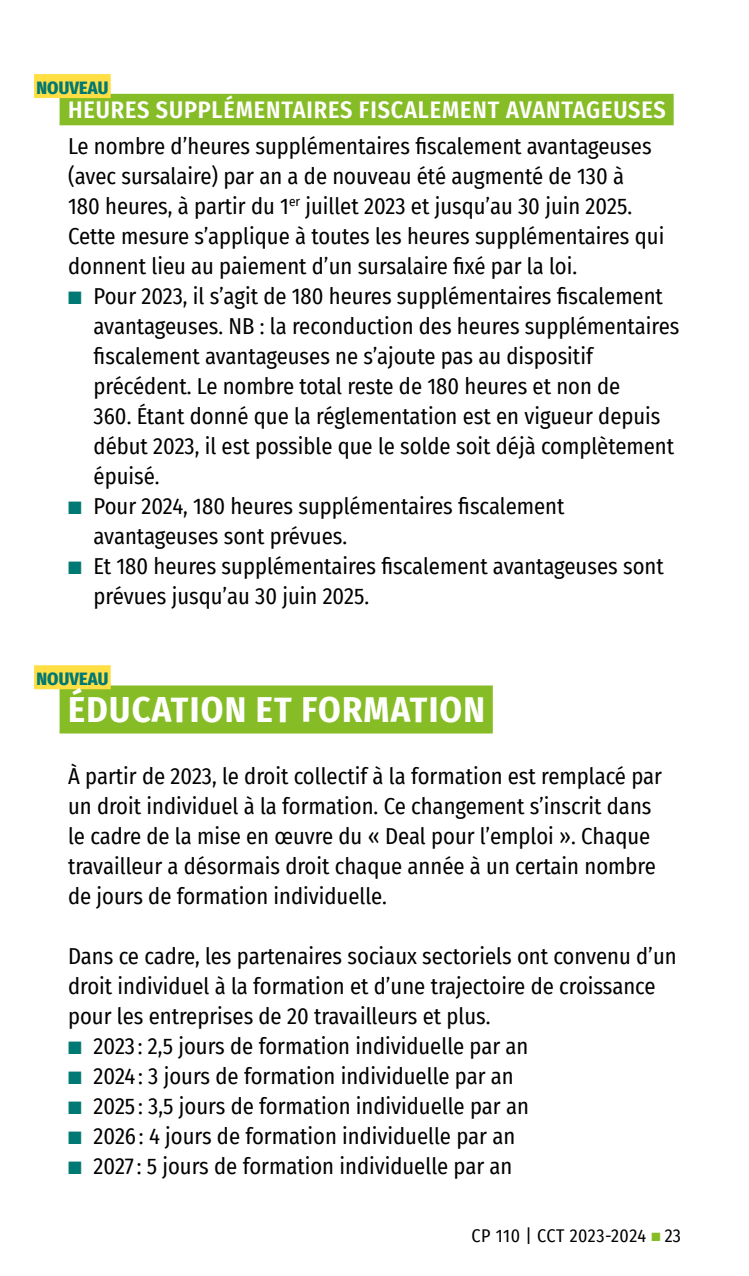
<style>
.page{position:relative;width:749px;height:1276px;background:#fff}
.page>*{position:absolute;margin:0;border:0;box-sizing:border-box;transform-origin:0 0}
.t1{font:700 36px "Fira Sans Condensed";letter-spacing:.035em;color:#fff}
.t2{font:600 24px "Fira Sans Condensed";letter-spacing:.035em;color:#fff}
.t3{font:22.5px/30px "Fira Sans Condensed";color:#000}
.t4{font:18px "Fira Sans Condensed";letter-spacing:.02em;color:#000}
.t5{font:800 18px "Fira Sans Condensed";letter-spacing:.01em;color:#007873}
.s1{color:#007873}
.s2{color:#86bc25}
</style>
<div class="page">
<div style="left:60px;top:94px;width:613px;height:31px;background:#86bc25"></div>
<div style="left:60px;top:685px;width:432px;height:48px;background:#86bc25"></div>
<div style="left:34px;top:74px;width:77px;height:24px;background:#ffdf43"></div>
<div style="left:34px;top:665px;width:77px;height:24px;background:#ffdf43"></div>
<p class="t5" style="left:36px;top:72px;width:73px">NOUVEAU</p>
<p class="t2" style="left:68px;top:90px;width:599px">HEURES SUPPLÉMENTAIRES FISCALEMENT AVANTAGEUSES</p>
<p class="t3" style="left:68px;top:130px;width:597px">Le nombre d’heures supplémentaires fiscalement avantageuses (avec sursalaire) par an a de nouveau été augmenté de 130 à<br>180 heures, à partir du 1<sup>er</sup> juillet 2023 et jusqu’au 30 juin 2025.<br>Cette mesure s’applique à toutes les heures supplémentaires qui donnent lieu au paiement d’un sursalaire fixé par la loi.</p>
<p class="t3" style="left:94px;top:280px;width:587px;text-indent:-26px"><span class="s1">■</span> Pour 2023, il s’agit de 180 heures supplémentaires fiscalement avantageuses. NB : la reconduction des heures supplémentaires fiscalement avantageuses ne s’ajoute pas au dispositif précédent. Le nombre total reste de 180 heures et non de<br>360. Étant donné que la réglementation est en vigueur depuis début 2023, il est possible que le solde soit déjà complètement épuisé.</p>
<p class="t3" style="left:94px;top:490px;width:472px;text-indent:-26px"><span class="s1">■</span> Pour 2024, 180 heures supplémentaires fiscalement avantageuses sont prévues.</p>
<p class="t3" style="left:94px;top:550px;width:571px;text-indent:-26px"><span class="s1">■</span> Et 180 heures supplémentaires fiscalement avantageuses sont prévues jusqu’au 30 juin 2025.</p>
<p class="t5" style="left:36px;top:663px;width:73px">NOUVEAU</p>
<h1 class="t1" style="left:68px;top:679px;width:418px">ÉDUCATION ET FORMATION</h1>
<p class="t3" style="left:68px;top:760px;width:595px">À partir de 2023, le droit collectif à la formation est remplacé par un droit individuel à la formation. Ce changement s’inscrit dans le cadre de la mise en œuvre du « Deal pour l’emploi ». Chaque travailleur a désormais droit chaque année à un certain nombre de jours de formation individuelle.</p>
<p class="t3" style="left:68px;top:940px;width:610px">Dans ce cadre, les partenaires sociaux sectoriels ont convenu d’un droit individuel à la formation et d’une trajectoire de croissance pour les entreprises de 20 travailleurs et plus.</p>
<p class="t3" style="left:68px;top:1030px;width:462px"><span class="s1">■</span> 2023 : 2,5 jours de formation individuelle par an</p>
<p class="t3" style="left:68px;top:1060px;width:447px"><span class="s1">■</span> 2024 : 3 jours de formation individuelle par an</p>
<p class="t3" style="left:68px;top:1090px;width:462px"><span class="s1">■</span> 2025 : 3,5 jours de formation individuelle par an</p>
<p class="t3" style="left:68px;top:1120px;width:448px"><span class="s1">■</span> 2026 : 4 jours de formation individuelle par an</p>
<p class="t3" style="left:68px;top:1150px;width:446px"><span class="s1">■</span> 2027 : 5 jours de formation individuelle par an</p>
<p class="t4" style="left:471px;top:1222px;width:211px">CP 110 | CCT 2023-2024 <span class="s2">■</span> 23</p>
</div>
